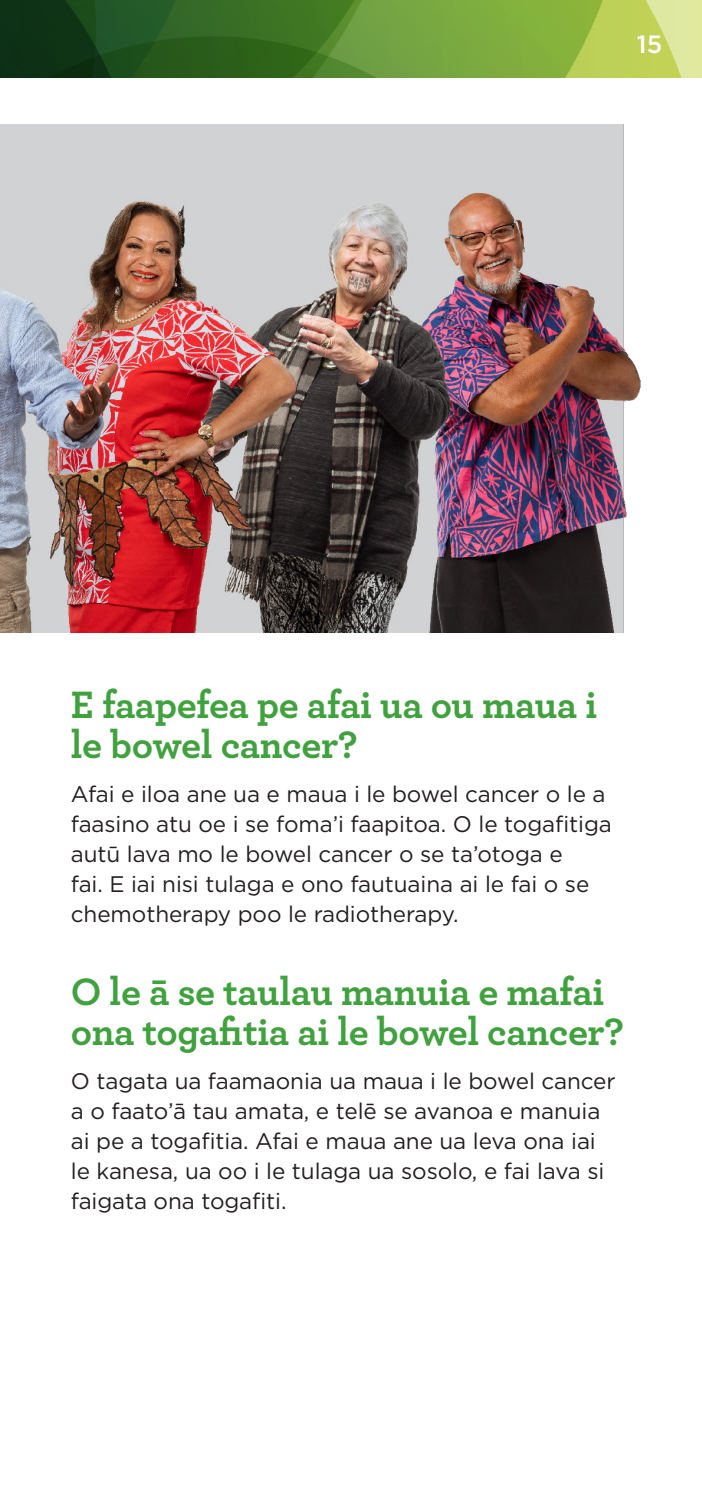
<style>
.page{position:relative;width:702px;height:1489px;background:#fff}
.page>*{position:absolute;margin:0;border:0;box-sizing:border-box;transform-origin:0 0}
.TTS_Subhead_L1{font:700 40px/40px "Archer";letter-spacing:-.01em;color:#40a13e}
.t1{font:500 25px "Gotham";color:#fff}
.TTS_Body_text{font:22.5px/30px "Gotham";letter-spacing:-.005em;color:#231f20}
</style>
<div class="page">
<svg style="left:633px;top:0;width:69px;height:78px;background:#d1dd7e"></svg>
<svg style="left:557px;top:0;width:76px;height:78px;background:#a9c54c"></svg>
<svg style="left:0;top:0;width:557px;height:78px;background:#46762b"></svg>
<img style="left:0;top:124px;width:641px;height:508px">
<p class="t1" style="left:636px;top:28px;width:27px">15</p>
<p class="TTS_Subhead_L1" style="left:71px;top:681px;width:528px">E faapefea pe afai ua ou maua i le bowel cancer?</p>
<p class="TTS_Body_text" style="left:71px;top:778px;width:542px">Afai e iloa ane ua e maua i le bowel cancer o le a faasino atu oe i se foma’i faapitoa. O le togafitiga autū lava mo le bowel cancer o se ta’otoga e<br>fai. E iai nisi tulaga e ono fautuaina ai le fai o se chemotherapy poo le radiotherapy.</p>
<p class="TTS_Subhead_L1" style="left:71px;top:968px;width:554px">O le ā se taulau manuia e mafai ona togafitia ai le bowel cancer?</p>
<p class="TTS_Body_text" style="left:71px;top:1065px;width:546px">O tagata ua faamaonia ua maua i le bowel cancer a o faato’ā tau amata, e telē se avanoa e manuia ai pe a togafitia. Afai e maua ane ua leva ona iai le kanesa, ua oo i le tulaga ua sosolo, e fai lava si faigata ona togafiti.</p>
</div>
